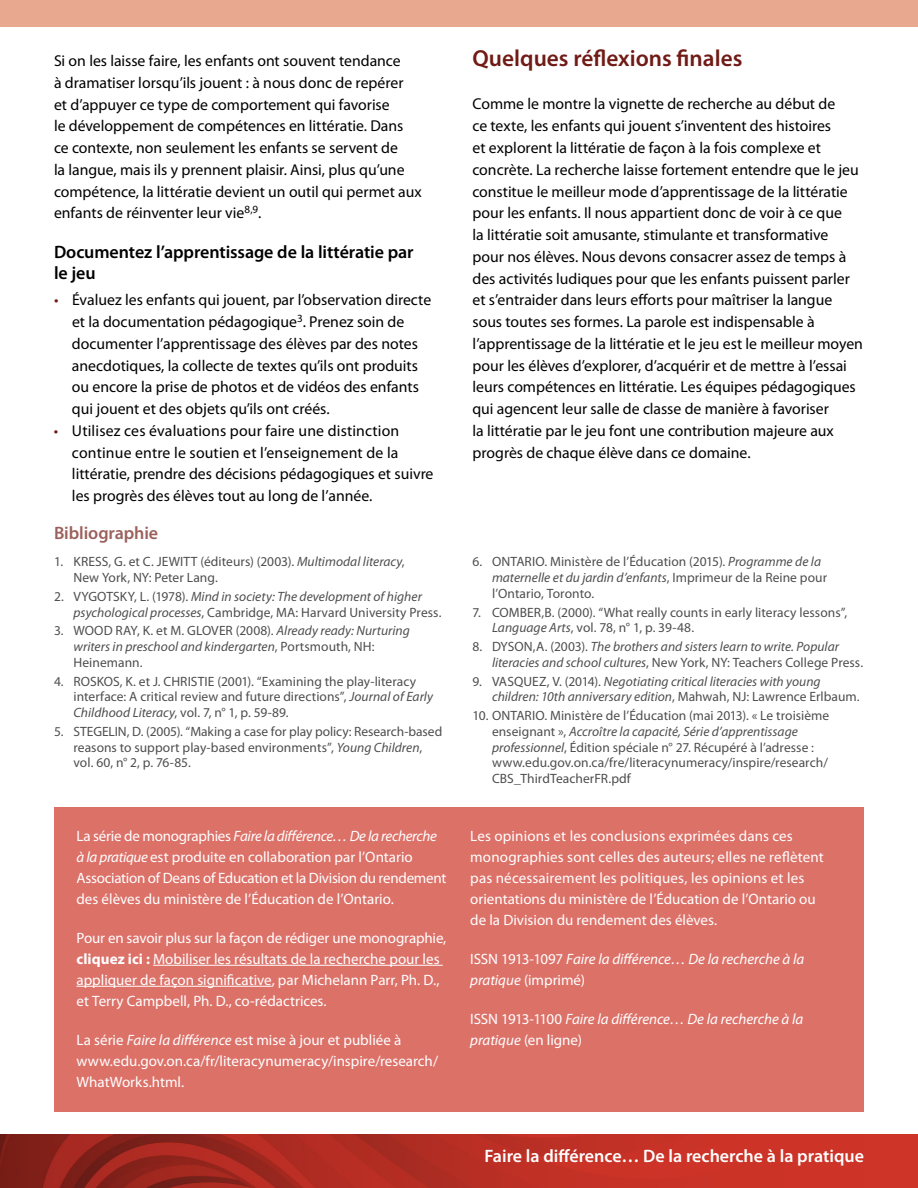
<style>
.page{position:relative;width:918px;height:1188px;background:#fff}
.page>*{position:absolute;margin:0;border:0;box-sizing:border-box;transform-origin:0 0}
.t1{font:600 23.25px "Myriad Pro";color:#701b15}
.t2{font:600 18px/21.6px "Myriad Pro";letter-spacing:-.005em;color:#000}
.t3{font:600 18px "Myriad Pro";color:#fff}
.t4{font:600 18px "Myriad Pro";letter-spacing:-.005em;color:#701b15}
.Body_Copy_with_space{font:15.75px/21.8px "Myriad Pro";color:#000}
.t5{font:15px/21px "Myriad Pro";color:#fff}
.t6{font:italic 15px/21px "Myriad Pro";letter-spacing:-.005em;color:#fff}
.t7{font:13.5px/15.8px "Myriad Pro";color:#000}
.t8{font:italic 13.5px/15.8px "Myriad Pro";color:#000}
.s1{color:#701b15}
.s2{font-style:italic}
.s3{font-style:normal}
.s4{font-weight:700}
</style>
<div class="page">
<svg style="left:0;top:1134px;width:918px;height:54px;background:#b22c22"></svg>
<div style="left:0;top:0;width:918px;height:27px;background:#e8a88f"></div>
<div style="left:54px;top:807px;width:810px;height:305px;background:#dc7168"></div>
<hr style="left:153px;top:965px;width:290px;height:1px;background:#fff">
<hr style="left:76px;top:986px;width:196px;height:1px;background:#fff">
<p class="Body_Copy_with_space" style="left:54px;top:50px;width:369px">Si on les laisse faire, les enfants ont souvent tendance<br>à dramatiser lorsqu’ils jouent : à nous donc de repérer<br>et d’appuyer ce type de comportement qui favorise<br>le développement de compétences en littératie. Dans ce contexte, non seulement les enfants se servent de<br>la langue, mais ils y prennent plaisir. Ainsi, plus qu’une compétence, la littératie devient un outil qui permet aux enfants de réinventer leur vie<sup>8,9</sup>.</p>
<h3 class="t2" style="left:54px;top:241px;width:361px">Documentez l’apprentissage de la littératie par le jeu</h3>
<p class="Body_Copy_with_space" style="left:72px;top:289px;width:361px;text-indent:-18px"><span class="s1">•</span> Évaluez les enfants qui jouent, par l’observation directe et la documentation pédagogique<sup>3</sup>. Prenez soin de documenter l’apprentissage des élèves par des notes anecdotiques, la collecte de textes qu’ils ont produits ou encore la prise de photos et de vidéos des enfants qui jouent et des objets qu’ils ont créés.</p>
<p class="Body_Copy_with_space" style="left:72px;top:420px;width:363px;text-indent:-18px"><span class="s1">•</span> Utilisez ces évaluations pour faire une distinction continue entre le soutien et l’enseignement de la littératie, prendre des décisions pédagogiques et suivre les progrès des élèves tout au long de l’année.</p>
<p class="t4" style="left:54px;top:523px;width:106px">Bibliographie</p>
<p class="t7" style="left:74px;top:554px;width:333px;text-indent:-20px">1. KRESS, G. et C. JEWITT (éditeurs) (2003). <span class="s2">Multimodal literacy</span>,<br>New York, NY: Peter Lang.</p>
<p class="t8" style="left:74px;top:589px;width:370px;text-indent:-20px"><span class="s3">2. VYGOTSKY, L. (1978).</span> Mind in society: The development of higher psychological processes<span class="s3">, Cambridge, MA: Harvard University Press.</span></p>
<p class="t8" style="left:74px;top:623px;width:338px;text-indent:-20px"><span class="s3">3. WOOD RAY, K. et M. GLOVER (2008).</span> Already ready: Nurturing writers in preschool and kindergarten<span class="s3">, Portsmouth, NH:<br>Heinemann.</span></p>
<p class="t7" style="left:74px;top:674px;width:361px;text-indent:-20px">4. ROSKOS, K. et J. CHRISTIE (2001). “Examining the play-literacy interface: A critical review and future directions”, <span class="s2">Journal of Early<br>Childhood Literacy</span>, vol. 7, n° 1, p. 59-89.</p>
<p class="t7" style="left:74px;top:724px;width:370px;text-indent:-20px">5. STEGELIN, D. (2005). “Making a case for play policy: Research-based reasons to support play-based environments”, <span class="s2">Young Children</span>, vol. 60, n° 2, p. 76-85.</p>
<p class="t5" style="left:76px;top:826px;width:371px">La série de monographies <span class="s2">Faire la différence… De la recherche à la pratique</span> est produite en collaboration par l’Ontario Association of Deans of Education et la Division du rendement des élèves du ministère de l’Éducation de l’Ontario.</p>
<p class="t5" style="left:76px;top:928px;width:371px">Pour en savoir plus sur la façon de rédiger une monographie, <span class="s4">cliquez ici :</span> Mobiliser les résultats de la recherche pour les appliquer de façon significative, par Michelann Parr, Ph. D., et Terry Campbell, Ph. D., co-rédactrices.</p>
<p class="t5" style="left:76px;top:1030px;width:363px">La série <span class="s2">Faire la différence</span> est mise à jour et publiée à www.edu.gov.on.ca/fr/literacynumeracy/inspire/research/<br>WhatWorks.html.</p>
<h2 class="t1" style="left:472px;top:45px;width:271px">Quelques réflexions finales</h2>
<p class="Body_Copy_with_space" style="left:472px;top:94px;width:392px">Comme le montre la vignette de recherche au début de<br>ce texte, les enfants qui jouent s’inventent des histoires<br>et explorent la littératie de façon à la fois complexe et concrète. La recherche laisse fortement entendre que le jeu constitue le meilleur mode d’apprentissage de la littératie pour les enfants. Il nous appartient donc de voir à ce que<br>la littératie soit amusante, stimulante et transformative pour nos élèves. Nous devons consacrer assez de temps à des activités ludiques pour que les enfants puissent parler et s’entraider dans leurs efforts pour maîtriser la langue sous toutes ses formes. La parole est indispensable à l’apprentissage de la littératie et le jeu est le meilleur moyen pour les élèves d’explorer, d’acquérir et de mettre à l’essai leurs compétences en littératie. Les équipes pédagogiques qui agencent leur salle de classe de manière à favoriser<br>la littératie par le jeu font une contribution majeure aux progrès de chaque élève dans ce domaine.</p>
<p class="t7" style="left:492px;top:554px;width:337px;text-indent:-20px">6. ONTARIO. Ministère de l’Éducation (2015). <span class="s2">Programme de la maternelle et du jardin d’enfants</span>, Imprimeur de la Reine pour l’Ontario, Toronto.</p>
<p class="t7" style="left:492px;top:605px;width:357px;text-indent:-20px">7. COMBER,B. (2000). “What really counts in early literacy lessons”,<br><span class="s2">Language Arts</span>, vol. 78, n° 1, p. 39-48.</p>
<p class="t8" style="left:492px;top:639px;width:373px;text-indent:-20px"><span class="s3">8. DYSON,A. (2003).</span> The brothers and sisters learn to write. Popular literacies and school cultures<span class="s3">, New York, NY: Teachers College Press.</span></p>
<p class="t8" style="left:492px;top:674px;width:369px;text-indent:-20px"><span class="s3">9. VASQUEZ, V. (2014).</span> Negotiating critical literacies with young children: 10th anniversary edition<span class="s3">, Mahwah, NJ: Lawrence Erlbaum.</span></p>
<p class="t7" style="left:492px;top:708px;width:339px;text-indent:-20px">10. ONTARIO. Ministère de l’Éducation (mai 2013). « Le troisième enseignant », <span class="s2">Accroître la capacité, Série d’apprentissage professionnel</span>, Édition spéciale n° 27. Récupéré à l’adresse : www.edu.gov.on.ca/fre/literacynumeracy/inspire/research/ CBS_ThirdTeacherFR.pdf</p>
<p class="t5" style="left:470px;top:826px;width:355px">Les opinions et les conclusions exprimées dans ces monographies sont celles des auteurs; elles ne reflètent pas nécessairement les politiques, les opinions et les orientations du ministère de l’Éducation de l’Ontario ou de la Division du rendement des élèves.</p>
<p class="t6" style="left:470px;top:949px;width:336px"><span class="s3">ISSN 1913-1097</span> Faire la différence… De la recherche à la pratique <span class="s3">(imprimé)</span></p>
<p class="t6" style="left:470px;top:1009px;width:335px"><span class="s3">ISSN 1913-1100</span> Faire la différence… De la recherche à la pratique <span class="s3">(en ligne)</span></p>
<p class="t3" style="left:485px;top:1146px;width:381px">Faire la différence… De la recherche à la pratique</p>
</div>
